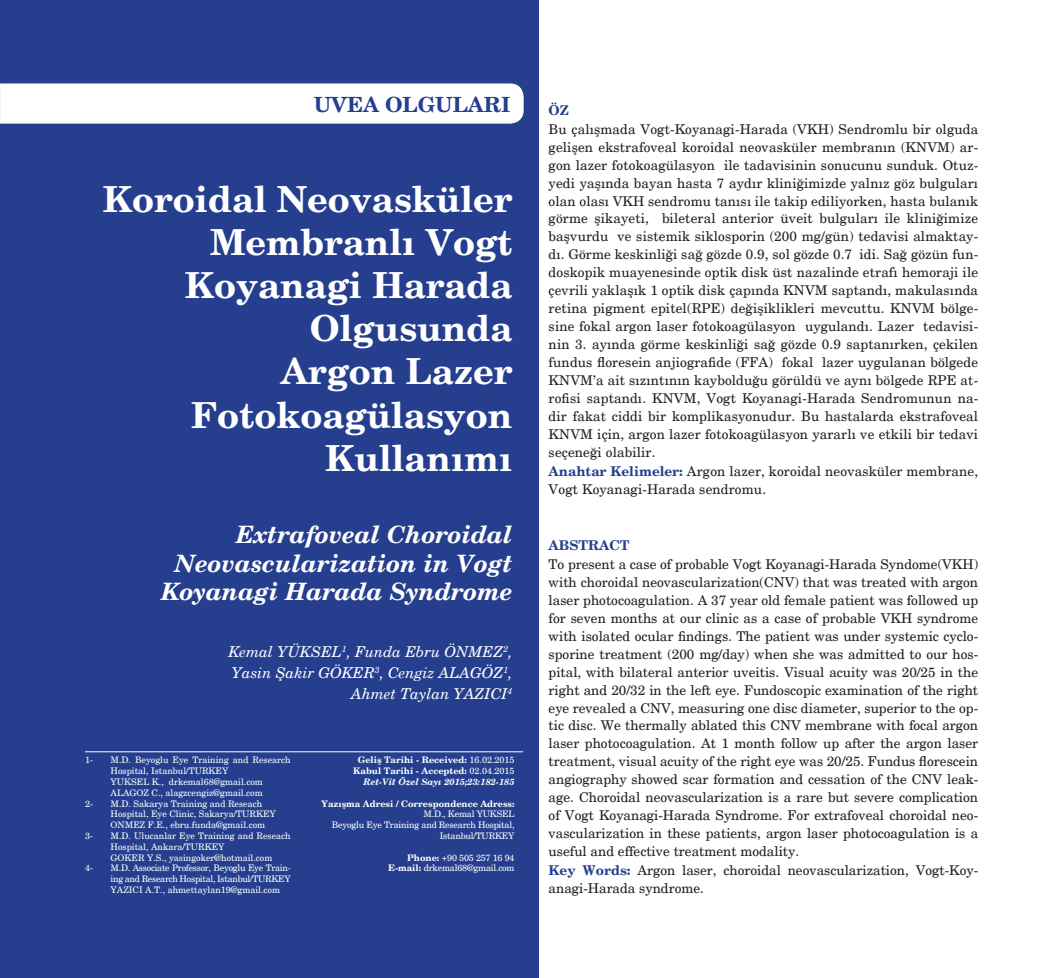
<style>
.page{position:relative;width:1042px;height:978px;background:#fff}
.page>*{position:absolute;margin:0;border:0;box-sizing:border-box;transform-origin:0 0}
.t1{font:700 36px/43.2px "New Century Schlbk";color:#fff;text-align:right}
.t2{font:italic 700 24px/28.8px "New Century Schlbk";color:#fff;text-align:right}
.t3{font:700 21px "New Century Schlbk";color:#253f8e}
.t4{font:italic 15px/21px "New Century Schlbk";color:#fff;text-align:right}
.t5{font:13.5px/18px "New Century Schlbk";letter-spacing:.01em;color:#231f20}
.t6{font:9px/10.8px "New Century Schlbk";color:#fff}
.t7{font:9px/10.8px "New Century Schlbk";letter-spacing:-.02em;color:#fff;text-align:right}
.t8{font:700 9px/10.8px "New Century Schlbk";color:#fff;text-align:right}
.s1{font-weight:400}
.s2{font-style:italic}
.s3{font-weight:700}
.s4{font-weight:700;color:#253f8e}
</style>
<div class="page">
<div style="left:0;top:0;width:538px;height:978px;background:#253f8e"></div>
<div style="left:0;top:83px;width:524px;height:41px;background:#fff"></div>
<hr style="left:85px;top:751px;width:438px;height:1px;background:#fff">
<p class="t3" style="left:314px;top:91px;width:198px">UVEA OLGULARI</p>
<p class="t1" style="left:103px;top:178px;width:411px">Koroidal Neovasküler<br>Membranlı Vogt<br>Koyanagi Harada<br>Olgusunda<br>Argon Lazer<br>Fotokoagülasyon<br>Kullanımı</p>
<p class="t2" style="left:161px;top:520px;width:353px">Extrafoveal Choroidal<br>Neovascularization in Vogt<br>Koyanagi Harada Syndrome</p>
<p class="t4" style="left:228px;top:642px;width:285px">Kemal YÜKSEL<sup>1</sup>, Funda Ebru ÖNMEZ<sup>2</sup>,<br>Yasin Şakir GÖKER<sup>3</sup>, Cengiz ALAGÖZ<sup>1</sup>,<br>Ahmet Taylan YAZICI<sup>4</sup></p>
<p class="t6" style="left:85px;top:755px;width:10px">1-</p>
<p class="t6" style="left:111px;top:755px;width:182px">M.D. Beyoglu Eye Training and Research Hospital, Istanbul/TURKEY<br>YUKSEL K., drkemal68@gmail.com ALAGOZ C., alagzcengiz@gmail.com</p>
<p class="t6" style="left:85px;top:798px;width:10px">2-</p>
<p class="t6" style="left:111px;top:798px;width:167px">M.D. Sakarya Training and Reseach<br>Hospital, Eye Clinic, Sakarya/TURKEY<br>ONMEZ F.E., ebru.funda@gmail.com</p>
<p class="t6" style="left:85px;top:830px;width:10px">3-</p>
<p class="t6" style="left:111px;top:830px;width:182px">M.D. Ulucanlar Eye Training and Reseach<br>Hospital, Ankara/TURKEY<br>GOKER Y.S., yasingoker@hotmail.com</p>
<p class="t6" style="left:85px;top:863px;width:10px">4-</p>
<p class="t6" style="left:111px;top:863px;width:182px;text-align:justify">M.D. Associate Professor, Beyoglu Eye Train&shy;ing and Research Hospital, Istanbul/TURKEY YAZICI A.T., ahmettaylan19@gmail.com</p>
<p class="t8" style="left:353px;top:755px;width:163px">Geliş Tarihi - Received: <span class="s1">16.02.2015<br></span>Kabul Tarihi - Accepted: <span class="s1">02.04.2015<br></span><span class="s2">Ret-Vit Özel Sayı 2015;23:182-185</span></p>
<p class="t7" style="left:321px;top:798px;width:195px"><span class="s3">Yazışma Adresi / Correspondence Adress:<br></span>M.D., Kemal YUKSEL<br>Beyoglu Eye Training and Research Hospital,<br>Istanbul/TURKEY</p>
<p class="t7" style="left:388px;top:852px;width:128px"><span class="s3">Phone:</span> +90 505 257 16 94<br><span class="s3">E-mail:</span> drkemal68@gmail.com</p>
<p class="t5" style="left:549px;top:101px;width:431px"><span class="s4">ÖZ<br></span>Bu çalışmada Vogt-Koyanagi-Harada (VKH) Sendromlu bir olguda gelişen ekstrafoveal koroidal neovasküler membranın (KNVM) ar&shy;gon lazer fotokoagülasyon ile tadavisinin sonucunu sunduk. Otuz&shy;yedi yaşında bayan hasta 7 aydır kliniğimizde yalnız göz bulguları olan olası VKH sendromu tanısı ile takip ediliyorken, hasta bulanık görme şikayeti, bileteral anterior üveit bulguları ile kliniğimize başvurdu ve sistemik siklosporin (200 mg/gün) tedavisi almaktay&shy;dı. Görme keskinliği sağ gözde 0.9, sol gözde 0.7 idi. Sağ gözün fun&shy;doskopik muayenesinde optik disk üst nazalinde etrafı hemoraji ile çevrili yaklaşık 1 optik disk çapında KNVM saptandı, makulasında retina pigment epitel(RPE) değişiklikleri mevcuttu. KNVM bölge&shy;sine fokal argon laser fotokoagülasyon uygulandı. Lazer tedavisi&shy;nin 3. ayında görme keskinliği sağ gözde 0.9 saptanırken, çekilen fundus floresein anjiografide (FFA) fokal lazer uygulanan bölgede KNVM’a ait sızıntının kaybolduğu görüldü ve aynı bölgede RPE at&shy;rofisi saptandı. KNVM, Vogt Koyanagi-Harada Sendromunun na&shy;dir fakat ciddi bir komplikasyonudur. Bu hastalarda ekstrafoveal KNVM için, argon lazer fotokoagülasyon yararlı ve etkili bir tedavi seçeneği olabilir.<br><span class="s4">Anahtar Kelimeler:</span> Argon lazer, koroidal neovasküler membrane, Vogt Koyanagi-Harada sendromu.</p>
<p class="t5" style="left:549px;top:536px;width:431px"><span class="s4">ABSTRACT<br></span>To present a case of probable Vogt Koyanagi-Harada Syndome(VKH) with choroidal neovascularization(CNV) that was treated with argon laser photocoagulation. A 37 year old female patient was followed up for seven months at our clinic as a case of probable VKH syndrome with isolated ocular findings. The patient was under systemic cyclo&shy;sporine treatment (200 mg/day) when she was admitted to our hos&shy;pital, with bilateral anterior uveitis. Visual acuity was 20/25 in the right and 20/32 in the left eye. Fundoscopic examination of the right eye revealed a CNV, measuring one disc diameter, superior to the op&shy;tic disc. We thermally ablated this CNV membrane with focal argon laser photocoagulation. At 1 month follow up after the argon laser treatment, visual acuity of the right eye was 20/25. Fundus florescein angiography showed scar formation and cessation of the CNV leak&shy;age. Choroidal neovascularization is a rare but severe complication of Vogt Koyanagi-Harada Syndrome. For extrafoveal choroidal neo&shy;vascularization in these patients, argon laser photocoagulation is a useful and effective treatment modality.<br><span class="s4">Key Words:</span> Argon laser, choroidal neovascularization, Vogt-Koy&shy;anagi-Harada syndrome.</p>
</div>
